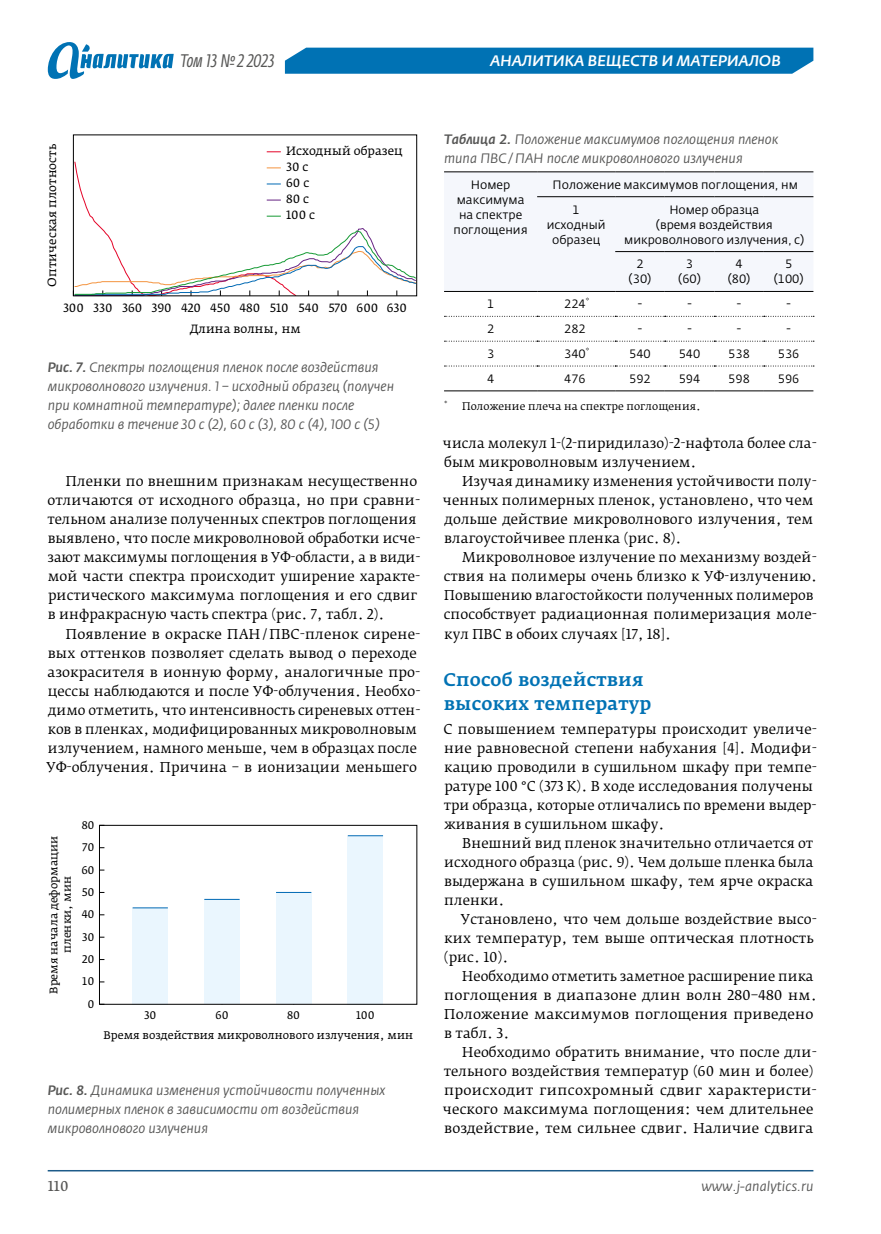
<style>
.page{position:relative;width:881px;height:1234px;background:#fff}
.page>*{position:absolute;margin:0;border:0;box-sizing:border-box;transform-origin:0 0}
.t1{font:500 18px/23.9px "Fedra Serif A Pro";letter-spacing:.01em;color:#0072b4}
.t2{font:italic 18px "Fedra Sans Cond Pro";color:#575756}
.t3{font:italic 500 15px "Fedra Sans Pro";letter-spacing:.01em;color:#fff}
.t4{font:13.5px/19px "Fedra Serif B Pro";color:#000}
.t5{font:italic 13.5px/19px "Fedra Sans Pro";color:#575756}
.t6{font:13.5px "Fedra Serif B Pro";color:#575756}
.t7{font:12px/15px "Fedra Sans Pro";color:#000;text-align:center}
.t8{font:11.85px/16px "Fedra Serif A Pro";color:#000}
.t9{font:10.95px/22.4px "Fedra Serif A Pro";color:#000;text-align:center}
.t10{font:10.5px "Fedra Serif B Pro";color:#000}
.s1{font-weight:500}
</style>
<div class="page">
<hr style="left:48px;top:1169px;width:765px;height:2px;background:#1d5b89">
<div style="left:285px;top:48px;width:528px;height:26px;background:#0072b4"></div>
<svg style="left:48px;top:42px;width:126px;height:37px"></svg>
<svg style="left:266px;top:151px;width:15px;height:1px"></svg>
<svg style="left:73px;top:161px;width:343px;height:135px"></svg>
<div style="left:132px;top:907px;width:36px;height:97px;background:#eaf6fe"></div>
<div style="left:276px;top:892px;width:35px;height:112px;background:#eaf6fe"></div>
<div style="left:204px;top:899px;width:35px;height:105px;background:#eaf6fe"></div>
<div style="left:347px;top:835px;width:36px;height:169px;background:#eaf6fe"></div>
<hr style="left:132px;top:907px;width:36px;height:1px;background:#0069b4">
<hr style="left:276px;top:891px;width:35px;height:1px;background:#0069b4">
<hr style="left:204px;top:898px;width:35px;height:1px;background:#0069b4">
<hr style="left:347px;top:835px;width:36px;height:1px;background:#0069b4">
<div style="left:99px;top:825px;width:318px;height:179px;border:1px solid #000"></div>
<div style="left:444px;top:172px;width:369px;height:119px;background:#f5f7fc"></div>
<hr style="left:537px;top:196px;width:78px;height:1px;background:#000">
<hr style="left:444px;top:171px;width:93px;height:1px;background:#000">
<hr style="left:537px;top:171px;width:78px;height:1px;background:#000">
<hr style="left:615px;top:171px;width:49px;height:1px;background:#000">
<hr style="left:664px;top:171px;width:50px;height:1px;background:#000">
<hr style="left:714px;top:171px;width:49px;height:1px;background:#000">
<hr style="left:763px;top:171px;width:50px;height:1px;background:#000">
<hr style="left:615px;top:196px;width:49px;height:1px;background:#000">
<hr style="left:664px;top:196px;width:50px;height:1px;background:#000">
<hr style="left:714px;top:196px;width:49px;height:1px;background:#000">
<hr style="left:763px;top:196px;width:50px;height:1px;background:#000">
<hr style="left:615px;top:251px;width:49px;height:1px;background:#000">
<hr style="left:664px;top:251px;width:50px;height:1px;background:#000">
<hr style="left:714px;top:251px;width:49px;height:1px;background:#000">
<hr style="left:763px;top:251px;width:50px;height:1px;background:#000">
<svg style="left:444px;top:291px;width:369px;height:100px"></svg>
<p class="t8" style="left:44px;top:286px;width:144px;rotate:-90deg">Оптическая плотность</p>
<h1 class="t2" style="left:180px;top:50px;width:97px">Том 13 №2 2023</h1>
<p class="t3" style="left:490px;top:51px;width:291px">АНАЛИТИКА ВЕЩЕСТВ И МАТЕРИАЛОВ</p>
<p class="t8" style="left:286px;top:143px;width:118px">Исходный образец</p>
<p class="t8" style="left:286px;top:192px;width:24px">80 с</p>
<p class="t8" style="left:286px;top:160px;width:25px">30 с<br>60 с</p>
<p class="t8" style="left:286px;top:208px;width:30px">100 с</p>
<p class="t5" style="left:444px;top:129px;width:336px"><span class="s1">Таблица 2.</span> Положение максимумов поглощения пленок типа ПВС/ПАН после микроволнового излучения</p>
<p class="t7" style="left:453px;top:177px;width:75px">Номер максимума на спектре поглощения</p>
<p class="t7" style="left:572px;top:172px;width:227px;line-height:24.9px;text-align:left;text-indent:-20px">Положение максимумов поглощения, нм<br>1</p>
<p class="t7" style="left:624px;top:202px;width:181px">Номер образца<br>(время воздействия микроволнового излучения, с)</p>
<p class="t7" style="left:628px;top:257px;width:24px">2 (30)</p>
<p class="t7" style="left:678px;top:257px;width:24px">3 (60)</p>
<p class="t7" style="left:727px;top:257px;width:24px">4 (80)</p>
<p class="t7" style="left:773px;top:257px;width:31px">5 (100)</p>
<p class="t7" style="left:546px;top:217px;width:60px">исходный образец</p>
<p class="t8" style="left:63px;top:300px;width:345px">300 330 360 390 420 450 480 510 540 570 600 630</p>
<p class="t8" style="left:190px;top:322px;width:112px">Длина волны, нм</p>
<p class="t5" style="left:48px;top:358px;width:348px"><span class="s1">Рис. 7.</span> Спектры поглощения пленок после воздействия микроволнового излучения. 1 – исходный образец (получен при комнатной температуре); далее пленки после обработки в течение 30 с (2), 60 с (3), 80 с (4), 100 с (5)</p>
<p class="t4" style="left:47px;top:472px;width:374px;text-indent:19px">Пленки по внешним признакам несущественно отличаются от исходного образца, но при сравни&shy;тельном анализе полученных спектров поглощения выявлено, что после микроволновой обработки исче&shy;зают максимумы поглощения в УФ-области, а в види&shy;мой части спектра происходит уширение характе&shy;ристического максимума поглощения и его сдвиг в инфракрасную часть спектра (рис. 7, табл. 2).</p>
<p class="t4" style="left:46px;top:624px;width:375px;text-indent:19px">Появление в окраске ПАН / ПВС-пленок сирене&shy;вых оттенков позволяет сделать вывод о переходе азокрасителя в ионную форму, аналогичные про&shy;цессы наблюдаются и после УФ-облучения. Необхо&shy;димо отметить, что интенсивность сиреневых оттен&shy;ков в пленках, модифицированных микроволновым излучением, намного меньше, чем в образцах после УФ-облучения. Причина – в ионизации меньшего</p>
<p class="t9" style="left:48px;top:993px;width:159px;line-height:13.2px;rotate:-90deg">Время начала деформации пленки, мин</p>
<p class="t9" style="left:81px;top:814px;width:15px">80</p>
<p class="t9" style="left:81px;top:836px;width:15px">70</p>
<p class="t9" style="left:81px;top:859px;width:15px">60</p>
<p class="t9" style="left:81px;top:881px;width:15px;text-align:left">50<br>40</p>
<p class="t9" style="left:81px;top:926px;width:15px;text-align:left">30<br>20</p>
<p class="t9" style="left:81px;top:970px;width:15px">10<br>0</p>
<p class="t9" style="left:144px;top:1004px;width:14px">30</p>
<p class="t9" style="left:215px;top:1004px;width:15px">60</p>
<p class="t9" style="left:287px;top:1004px;width:14px">80</p>
<p class="t9" style="left:356px;top:1004px;width:20px">100</p>
<p class="t9" style="left:103px;top:1024px;width:311px">Время воздействия микроволнового излучения, мин</p>
<p class="t5" style="left:48px;top:1080px;width:339px"><span class="s1">Рис. 8.</span> Динамика изменения устойчивости полученных полимерных пленок в зависимости от воздействия микроволнового излучения</p>
<p class="t7" style="left:487px;top:296px;width:9px">1</p>
<p class="t7" style="left:564px;top:296px;width:27px">224<sup>*</sup></p>
<p class="t7" style="left:637px;top:296px;width:6px">-</p>
<p class="t7" style="left:687px;top:296px;width:6px">-</p>
<p class="t7" style="left:736px;top:296px;width:6px">-</p>
<p class="t7" style="left:786px;top:296px;width:6px">-</p>
<p class="t7" style="left:487px;top:321px;width:9px">2</p>
<p class="t7" style="left:564px;top:321px;width:23px">282</p>
<p class="t7" style="left:637px;top:321px;width:6px">-</p>
<p class="t7" style="left:687px;top:321px;width:6px">-</p>
<p class="t7" style="left:736px;top:321px;width:6px">-</p>
<p class="t7" style="left:786px;top:321px;width:6px">-</p>
<p class="t7" style="left:487px;top:346px;width:9px">3</p>
<p class="t7" style="left:564px;top:346px;width:27px">340<sup>*</sup></p>
<p class="t7" style="left:629px;top:346px;width:23px">540</p>
<p class="t7" style="left:678px;top:346px;width:23px">540</p>
<p class="t7" style="left:728px;top:346px;width:23px">538</p>
<p class="t7" style="left:777px;top:346px;width:23px">536</p>
<p class="t7" style="left:487px;top:371px;width:9px">4</p>
<p class="t7" style="left:564px;top:371px;width:23px">476</p>
<p class="t7" style="left:629px;top:371px;width:23px">592</p>
<p class="t7" style="left:678px;top:371px;width:23px">594</p>
<p class="t7" style="left:728px;top:371px;width:23px">598</p>
<p class="t7" style="left:777px;top:371px;width:23px">596</p>
<p class="t10" style="left:444px;top:400px;width:258px"><sup>*</sup> Положение плеча на спектре поглощения.</p>
<p class="t4" style="left:443px;top:434px;width:375px">числа молекул 1-(2‑пиридилазо)-2‑нафтола более сла&shy;бым микроволновым излучением.</p>
<p class="t4" style="left:443px;top:472px;width:375px;text-indent:19px">Изучая динамику изменения устойчивости полу&shy;ченных полимерных пленок, установлено, что чем дольше действие микроволнового излучения, тем влагоустойчивее пленка (рис. 8).</p>
<p class="t4" style="left:443px;top:548px;width:374px;text-indent:18px">Микроволновое излучение по механизму воздей&shy;ствия на полимеры очень близко к УФ-излучению.<br>Повышению влагостойкости полученных полимеров способствует радиационная полимеризация моле&shy;кул ПВС в обоих случаях [17, 18].</p>
<h1 class="t1" style="left:443px;top:668px;width:209px">Способ воздействия высоких температур</h1>
<p class="t4" style="left:443px;top:719px;width:374px">С повышением температуры происходит увеличе&shy;ние равновесной степени набухания [4]. Модифи&shy;кацию проводили в сушильном шкафу при темпе&shy;ратуре 100 °C (373 К). В ходе исследования получены три образца, которые отличались по времени выдер&shy;живания в сушильном шкафу.</p>
<p class="t4" style="left:444px;top:833px;width:370px;text-align:justify;text-indent:18px">Внешний вид пленок значительно отличается от исходного образца (рис. 9). Чем дольше пленка была выдержана в сушильном шкафу, тем ярче окраска пленки.</p>
<p class="t4" style="left:444px;top:909px;width:374px;text-indent:17px">Установлено, что чем дольше воздействие высо&shy;ких температур, тем выше оптическая плотность (рис. 10).</p>
<p class="t4" style="left:444px;top:966px;width:374px;text-indent:18px">Необходимо отметить заметное расширение пика поглощения в диапазоне длин волн 280–480 нм.<br>Положение максимумов поглощения приведено в табл. 3.</p>
<p class="t4" style="left:443px;top:1042px;width:375px;text-indent:19px">Необходимо обратить внимание, что после дли&shy;тельного воздействия температур (60 мин и более) происходит гипсохромный сдвиг характеристи&shy;ческого максимума поглощения: чем длительнее воздействие, тем сильнее сдвиг. Наличие сдвига</p>
<p class="t6" style="left:48px;top:1176px;width:22px">110</p>
<p class="t5" style="left:701px;top:1176px;width:113px">www.j-analytics.ru</p>
</div>
